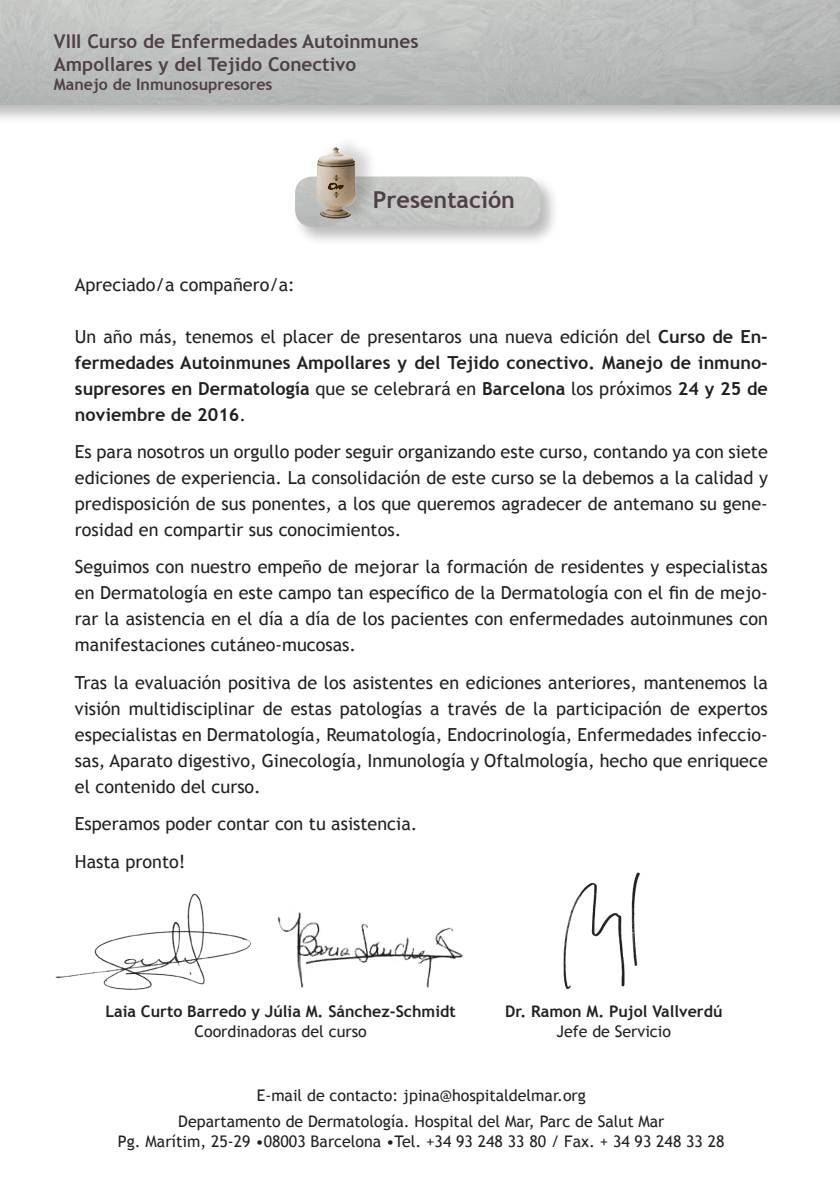
<style>
.page{position:relative;width:840px;height:1191px;background:#fff}
.page>*{position:absolute;margin:0;border:0;box-sizing:border-box;transform-origin:0 0}
.t1{font:700 23.4px "Trebuchet MS";color:#4f3f47}
.t2{font:700 19px/22.8px "Trebuchet MS";color:#4f3f47}
.t3{font:18px/26px "Trebuchet MS";color:#231f20;text-align:justify}
.t4{font:700 18px/26px "Trebuchet MS";color:#231f20;text-align:justify}
.t5{font:16px/25.6px "Trebuchet MS";color:#231f20;text-align:center}
.t6{font:700 16px "Trebuchet MS";color:#231f20}
.t7{font:700 16px "Trebuchet MS";color:#4f3f47}
.s1{font-weight:400}
</style>
<div class="page">
<div style="left:292px;top:174px;width:267px;height:72px;background:#231f20;opacity:.3"></div>
<img style="left:295px;top:176px;width:245px;height:51px">
<div style="left:317px;top:134px;width:61px;height:91px;background:#231f20;opacity:.2"></div>
<img style="left:316px;top:139px;width:46px;height:82px">
<svg style="left:328px;top:175px;width:15px;height:23px"></svg>
<img style="left:277px;top:912px;width:186px;height:76px">
<img style="left:55px;top:893px;width:196px;height:97px">
<img style="left:563px;top:872px;width:77px;height:118px">
<div style="left:0;top:0;width:839px;height:124px;background:#231f20;opacity:.3"></div>
<img style="left:0;top:0;width:837px;height:105px">
<hr style="left:837px;top:0;width:2px;height:124px;background:#231f20;opacity:.3">
<p class="t2" style="left:54px;top:30px;width:366px">VIII Curso de Enfermedades Autoinmunes<br>Ampollares y del Tejido Conectivo</p>
<p class="t7" style="left:54px;top:74px;width:220px">Manejo de Inmunosupresores</p>
<p class="t1" style="left:372px;top:185px;width:144px">Presentación</p>
<p class="t3" style="left:75px;top:272px;width:221px">Apreciado/a compañero/a:</p>
<p class="t4" style="left:75px;top:323px;width:694px"><span class="s1">Un año más, tenemos el placer de presentaros una nueva edición del</span> Curso de En&shy;fermedades Autoinmunes Ampollares y del Tejido conectivo. Manejo de inmuno&shy;supresores en Dermatología <span class="s1">que se celebrará en</span> Barcelona <span class="s1">los próximos</span> 24 y 25 de noviembre de 2016<span class="s1">.</span></p>
<p class="t3" style="left:75px;top:439px;width:694px">Es para nosotros un orgullo poder seguir organizando este curso, contando ya con siete ediciones de experiencia. La consolidación de este curso se la debemos a la calidad y predisposición de sus ponentes, a los que queremos agradecer de antemano su gene&shy;rosidad en compartir sus conocimientos.</p>
<p class="t3" style="left:75px;top:554px;width:694px">Seguimos con nuestro empeño de mejorar la formación de residentes y especialistas en Dermatología en este campo tan específico de la Dermatología con el fin de mejo&shy;rar la asistencia en el día a día de los pacientes con enfermedades autoinmunes con manifestaciones cutáneo-mucosas.</p>
<p class="t3" style="left:75px;top:669px;width:694px">Tras la evaluación positiva de los asistentes en ediciones anteriores, mantenemos la visión multidisciplinar de estas patologías a través de la participación de expertos especialistas en Dermatología, Reumatología, Endocrinología, Enfermedades infeccio&shy;sas, Aparato digestivo, Ginecología, Inmunología y Oftalmología, hecho que enriquece el contenido del curso.</p>
<p class="t3" style="left:75px;top:805px;width:344px;line-height:37.4px">Esperamos poder contar con tu asistencia.<br>Hasta pronto!</p>
<p class="t6" style="left:105px;top:1001px;width:351px">Laia Curto Barredo y Júlia M. Sánchez-Schmidt</p>
<p class="t5" style="left:194px;top:1018px;width:174px">Coordinadoras del curso</p>
<p class="t6" style="left:505px;top:1001px;width:219px">Dr. Ramon M. Pujol Vallverdú</p>
<p class="t5" style="left:556px;top:1018px;width:116px">Jefe de Servicio</p>
<p class="t5" style="left:178px;top:1083px;width:487px">E-mail de contacto: jpina@hospitaldelmar.org<br>Departamento de Dermatología. Hospital del Mar, Parc de Salut Mar</p>
<p class="t5" style="left:118px;top:1128px;width:607px">Pg. Marítim, 25-29 •08003 Barcelona •Tel. +34 93 248 33 80 / Fax. + 34 93 248 33 28</p>
</div>
